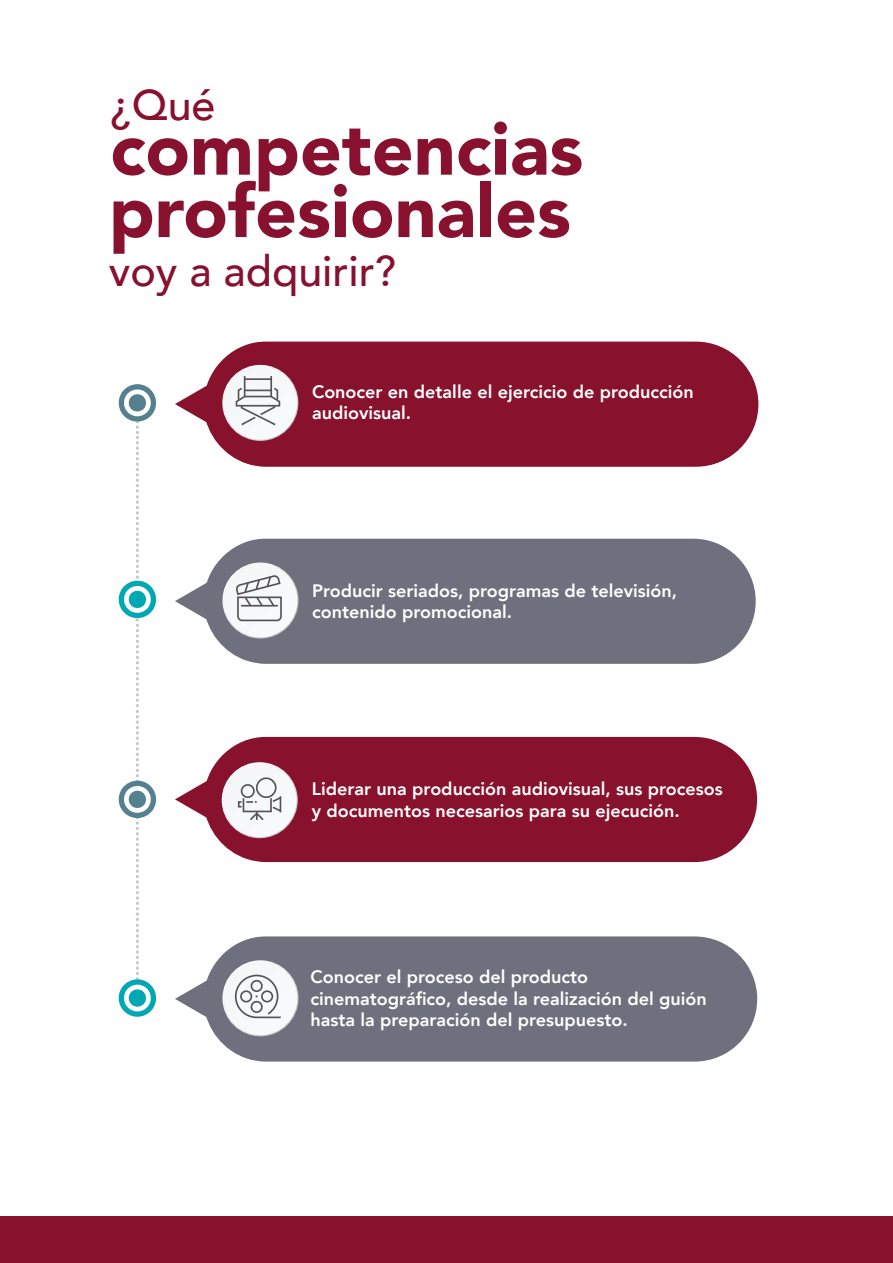
<style>
.page{position:relative;width:893px;height:1263px;background:#fff}
.page>*{position:absolute;margin:0;border:0;box-sizing:border-box;transform-origin:0 0}
.t1{font:900 73.2px/62.4px "Avenir";color:#87112e}
.t2{font:500 42.9px "Avenir";color:#87112e}
.t3{font:800 18px/21.6px "Avenir";color:#fff}
</style>
<div class="page">
<div style="left:207px;top:342px;width:551px;height:125px;background:#88112e"></div>
<svg style="left:175px;top:383px;width:36px;height:42px"></svg>
<div style="left:207px;top:539px;width:549px;height:125px;background:#6e717d"></div>
<svg style="left:175px;top:580px;width:36px;height:42px"></svg>
<svg style="left:222px;top:562px;width:76px;height:76px"></svg>
<div style="left:224px;top:564px;width:73px;height:73px;background:#f6f9fa;border-radius:37px"></div>
<div style="left:207px;top:936px;width:550px;height:125px;background:#6e717d"></div>
<svg style="left:175px;top:978px;width:36px;height:41px"></svg>
<div style="left:207px;top:737px;width:550px;height:125px;background:#88112e"></div>
<svg style="left:175px;top:779px;width:36px;height:41px"></svg>
<svg style="left:222px;top:762px;width:76px;height:76px"></svg>
<div style="left:223px;top:763px;width:74px;height:74px;background:#f6f8f9;border-radius:37px"></div>
<svg style="left:222px;top:365px;width:76px;height:76px"></svg>
<div style="left:223px;top:366px;width:74px;height:74px;background:#f6f9fa;border-radius:37px"></div>
<svg style="left:222px;top:960px;width:76px;height:76px"></svg>
<div style="left:224px;top:961px;width:73px;height:74px;background:#f6f9fa;border-radius:37px"></div>
<svg style="left:118px;top:384px;width:39px;height:633px"></svg>
<svg style="left:234px;top:974px;width:47px;height:45px"></svg>
<svg style="left:236px;top:575px;width:46px;height:47px"></svg>
<svg style="left:235px;top:376px;width:46px;height:50px"></svg>
<div style="left:241px;top:784px;width:14px;height:14px;border:2px solid #565251;border-radius:50%"></div>
<div style="left:256px;top:777px;width:21px;height:21px;border:2px solid #565251;border-radius:50%"></div>
<div style="left:243px;top:797px;width:29px;height:15px;border:2px solid #565251"></div>
<svg style="left:238px;top:801px;width:26px;height:19px"></svg>
<svg style="left:271px;top:796px;width:11px;height:16px"></svg>
<div style="left:0;top:1217px;width:893px;height:46px;background:#88112e"></div>
<h2 class="t2" style="left:110px;top:68px;width:106px">¿Qué</h2>
<h1 class="t1" style="left:109px;top:116px;width:476px">competencias profesionales</h1>
<h2 class="t2" style="left:109px;top:234px;width:289px">voy a adquirir?</h2>
<p class="t3" style="left:312px;top:380px;width:383px">Conocer en detalle el ejercicio de producción audiovisual.</p>
<p class="t3" style="left:312px;top:580px;width:366px">Producir seriados, programas de televisión, contenido promocional.</p>
<p class="t3" style="left:312px;top:778px;width:412px">Liderar una producción audiovisual, sus procesos y documentos necesarios para su ejecución.</p>
<p class="t3" style="left:310px;top:966px;width:398px">Conocer el proceso del producto cinematográfico, desde la realización del guión hasta la preparación del presupuesto.</p>
</div>
